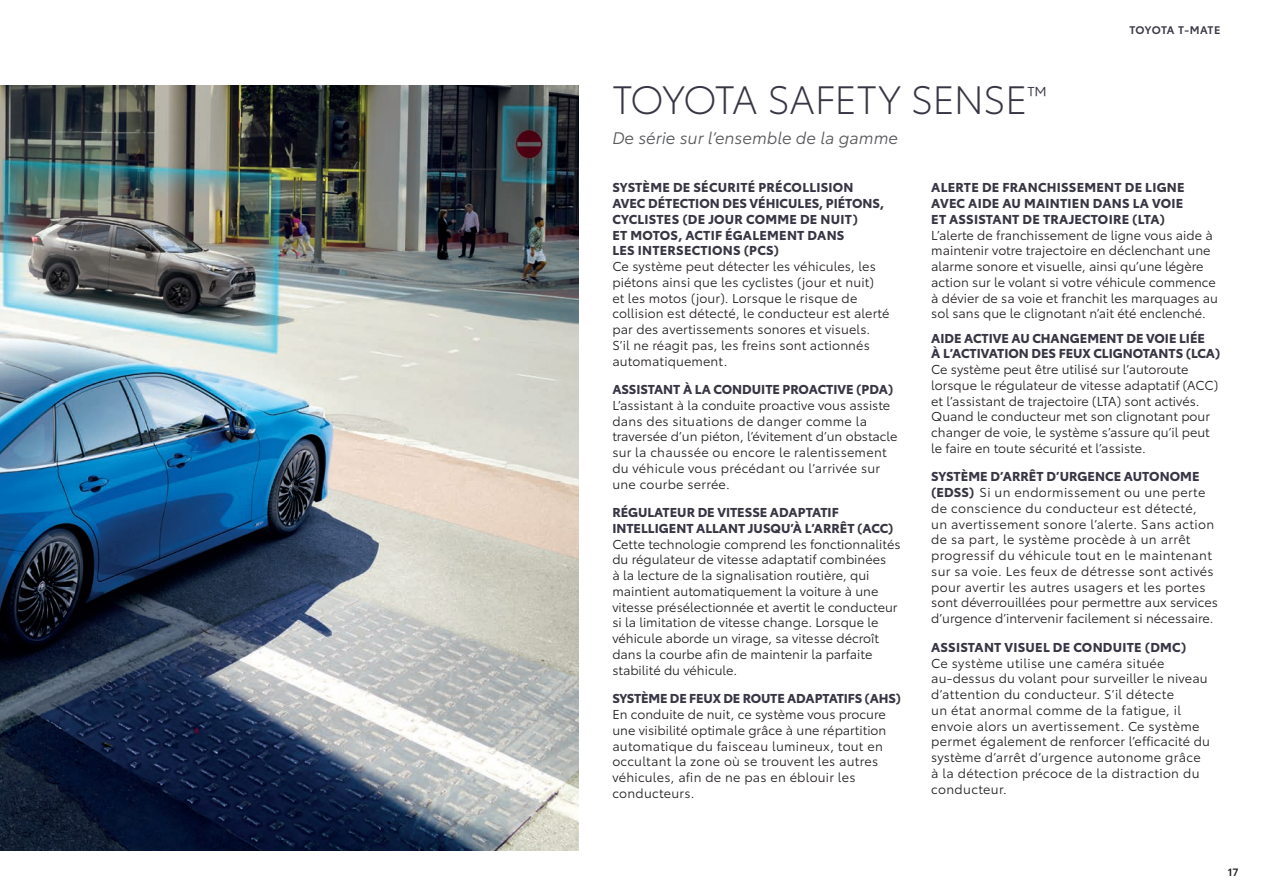
<style>
.page{position:relative;width:1263px;height:893px;background:#fff}
.page>*{position:absolute;margin:0;border:0;box-sizing:border-box;transform-origin:0 0}
.B_HEADLINE_RL{font:300 39px "Toyota Type";letter-spacing:-.025em;color:#383644}
.t1{font:italic 16.5px "Toyota Type";color:#57585a}
.t2{font:12.75px/15.8px "Toyota Type";color:#231f20}
.t3{font:12.75px/15.8px "Toyota Type";letter-spacing:.025em;color:#231f20}
.t4{font:12.75px/15.8px "Toyota Type";letter-spacing:.02em;color:#231f20}
.t5{font:700 12.75px/15.8px "Toyota Type";color:#383644}
.E_RUNNING_HEAD_BLACK{font:600 10.8px "Toyota Type";letter-spacing:.025em;color:#383644}
.t6{font:600 10.5px "Toyota Type";color:#231f20}
.s1{font-weight:700;color:#383644}
</style>
<div class="page">
<img style="left:0;top:85px;width:578px;height:765px">
<p class="B_HEADLINE_RL" style="left:612px;top:72px;width:437px">TOYOTA SAFETY SENSE<sup>™</sup></p>
<p class="t1" style="left:612px;top:126px;width:287px">De série sur l’ensemble de la gamme</p>
<p class="E_RUNNING_HEAD_BLACK" style="left:1129px;top:22px;width:93px">TOYOTA T-MATE</p>
<p class="t2" style="left:612px;top:179px;width:279px"><span class="s1">SYSTÈME DE SÉCURITÉ PRÉCOLLISION AVEC DÉTECTION DES VÉHICULES, PIÉTONS, CYCLISTES (DE JOUR COMME DE NUIT)<br>ET MOTOS, ACTIF ÉGALEMENT DANS<br>LES INTERSECTIONS (PCS)<br></span>Ce système peut détecter les véhicules, les piétons ainsi que les cyclistes (jour et nuit)<br>et les motos (jour). Lorsque le risque de collision est détecté, le conducteur est alerté par des avertissements sonores et visuels.<br>S’il ne réagit pas, les freins sont actionnés automatiquement.</p>
<p class="t4" style="left:612px;top:381px;width:287px"><span class="s1">ASSISTANT À LA CONDUITE PROACTIVE (PDA)<br></span>L’assistant à la conduite proactive vous assiste dans des situations de danger comme la traversée d’un piéton, l’évitement d’un obstacle sur la chaussée ou encore le ralentissement du véhicule vous précédant ou l’arrivée sur une courbe serrée.</p>
<p class="t5" style="left:612px;top:504px;width:283px">RÉGULATEUR DE VITESSE ADAPTATIF<br>INTELLIGENT ALLANT JUSQU’À L’ARRÊT (ACC)</p>
<p class="t2" style="left:612px;top:535px;width:290px">Cette technologie comprend les fonctionnalités du régulateur de vitesse adaptatif combinées<br>à la lecture de la signalisation routière, qui maintient automatiquement la voiture à une vitesse présélectionnée et avertit le conducteur si la limitation de vitesse change. Lorsque le véhicule aborde un virage, sa vitesse décroît dans la courbe afin de maintenir la parfaite stabilité du véhicule.</p>
<p class="t2" style="left:612px;top:690px;width:290px"><span class="s1">SYSTÈME DE FEUX DE ROUTE ADAPTATIFS (AHS)<br></span>En conduite de nuit, ce système vous procure une visibilité optimale grâce à une répartition automatique du faisceau lumineux, tout en occultant la zone où se trouvent les autres véhicules, afin de ne pas en éblouir les conducteurs.</p>
<p class="t2" style="left:931px;top:179px;width:288px"><span class="s1">ALERTE DE FRANCHISSEMENT DE LIGNE AVEC AIDE AU MAINTIEN DANS LA VOIE<br>ET ASSISTANT DE TRAJECTOIRE (LTA)<br></span>L’alerte de franchissement de ligne vous aide à maintenir votre trajectoire en déclenchant une alarme sonore et visuelle, ainsi qu’une légère action sur le volant si votre véhicule commence à dévier de sa voie et franchit les marquages au sol sans que le clignotant n’ait été enclenché.</p>
<p class="t2" style="left:931px;top:329px;width:291px"><span class="s1">AIDE ACTIVE AU CHANGEMENT DE VOIE LIÉE<br>À L’ACTIVATION DES FEUX CLIGNOTANTS (LCA)<br></span>Ce système peut être utilisé sur l’autoroute lorsque le régulateur de vitesse adaptatif (ACC) et l’assistant de trajectoire (LTA) sont activés.<br>Quand le conducteur met son clignotant pour changer de voie, le système s’assure qu’il peut le faire en toute sécurité et l’assiste.</p>
<p class="t3" style="left:931px;top:468px;width:288px"><span class="s1">SYSTÈME D’ARRÊT D’URGENCE AUTONOME (EDSS)</span> Si un endormissement ou une perte de conscience du conducteur est détecté,<br>un avertissement sonore l’alerte. Sans action de sa part, le système procède à un arrêt progressif du véhicule tout en le maintenant sur sa voie. Les feux de détresse sont activés pour avertir les autres usagers et les portes sont déverrouillées pour permettre aux services d’urgence d’intervenir facilement si nécessaire.</p>
<p class="t3" style="left:931px;top:638px;width:280px"><span class="s1">ASSISTANT VISUEL DE CONDUITE (DMC)<br></span>Ce système utilise une caméra située au-dessus du volant pour surveiller le niveau d’attention du conducteur. S’il détecte<br>un état anormal comme de la fatigue, il envoie alors un avertissement. Ce système permet également de renforcer l’efficacité du système d’arrêt d’urgence autonome grâce à la détection précoce de la distraction du conducteur.</p>
<p class="t6" style="left:1228px;top:864px;width:12px">17</p>
</div>
